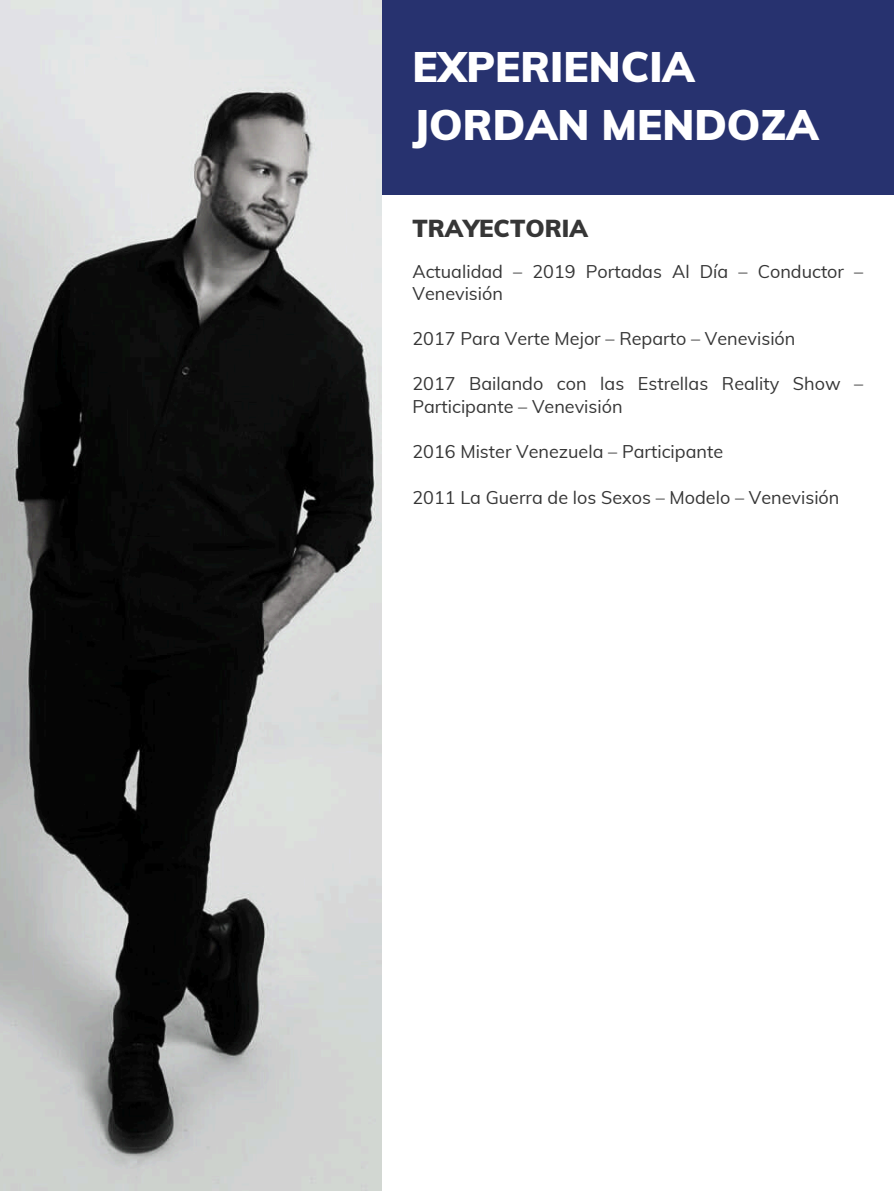
<style>
.page{position:relative;width:894px;height:1191px;background:#fff}
.page>*{position:absolute;margin:0;border:0;box-sizing:border-box;transform-origin:0 0}
.t1{font:900 41.7px/57.3px "Muli";color:#fff}
.t2{font:900 24px "Muli";color:#363636}
.t3{font:18px/22.5px "Muli";color:#363636}
</style>
<div class="page">
<div style="left:382px;top:0;width:511px;height:195px;background:#27326f"></div>
<img style="left:0;top:0;width:381px;height:1190px">
<h1 class="t1" style="left:412px;top:38px;width:407px">EXPERIENCIA<br>JORDAN MENDOZA</h1>
<h2 class="t2" style="left:412px;top:213px;width:177px">TRAYECTORIA</h2>
<p class="t3" style="left:412px;top:260px;width:452px">Actualidad – 2019 Portadas Al Día – Conductor –<br>Venevisión</p>
<p class="t3" style="left:412px;top:327px;width:384px">2017 Para Verte Mejor – Reparto – Venevisión</p>
<p class="t3" style="left:412px;top:372px;width:452px">2017 Bailando con las Estrellas Reality Show –<br>Participante – Venevisión</p>
<p class="t3" style="left:412px;top:440px;width:312px">2016 Mister Venezuela – Participante</p>
<p class="t3" style="left:412px;top:486px;width:428px">2011 La Guerra de los Sexos – Modelo – Venevisión</p>
</div>
